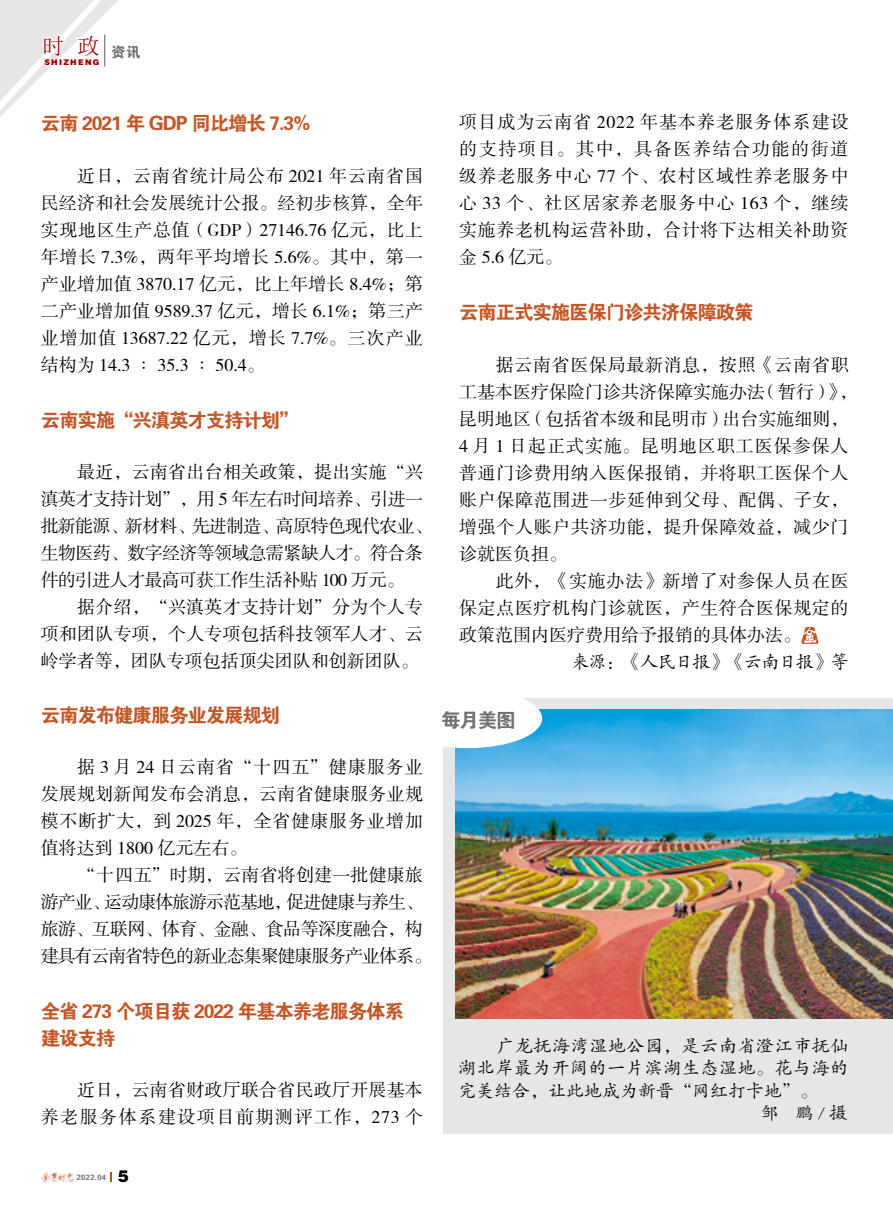
<style>
.page{position:relative;width:893px;height:1212px;background:#fff}
.page>*{position:absolute;margin:0;border:0;box-sizing:border-box;transform-origin:0 0}
.t1{font:22.35px "Sim Sun";color:#9b0000}
.t2{font:19.5px/27px "FZDHTK GBK1 0";letter-spacing:-.06em;color:#c45727}
.t3{font:19.5px "FZDHTK GBK1 0";color:#727171}
.t4{font:18px/27px "FZSSK GBK1 0";letter-spacing:.015em;color:#000;text-align:justify}
.t5{font:18px/27px "FZSSK GBK1 0";letter-spacing:.035em;color:#000}
.t6{font:18px/27px "FZSSK GBK1 0";letter-spacing:-.035em;color:#000}
.t7{font:18px/27px "FZSSK GBK1 0";letter-spacing:-.06em;color:#000}
.t8{font:18px "FZKTK GBK1 0";letter-spacing:.035em;color:#000}
.t9{font:18px/27px "FZSSK GBK1 0";letter-spacing:.04em;color:#000;text-align:right}
.t10{font:18px "FZKTK GBK1 0";color:#000}
.t11{font:18px "FZKTK GBK1 0";letter-spacing:-.04em;color:#000}
.t12{font:14.4px "FZDHTK GBK1 0";color:#727171}
.t13{font:7.95px "FZCCHK GBK1 0";letter-spacing:.16em;color:#9b0000}
.t14{font:7.65px "FZDHTK GBK1 0";letter-spacing:.04em;color:#727171}
.s1{font-family:"FZCCHK GBK1 0";font-size:16.5px;color:#000}
</style>
<div class="page">
<img style="left:42px;top:1172px;width:32px;height:10px">
<svg style="left:110px;top:1172px;width:2px;height:10px"></svg>
<svg style="left:0;top:0;width:118px;height:117px"></svg>
<div style="left:444px;top:698px;width:449px;height:436px;background:#e6e6e6"></div>
<svg style="left:801px;top:627px;width:17px;height:17px"></svg>
<img style="left:456px;top:709px;width:437px;height:309px">
<div style="left:393px;top:689px;width:149px;height:59px;background:#fff;border-radius:50%"></div>
<p class="t1" style="left:43px;top:35px;width:59px">时 政</p>
<p class="t13" style="left:44px;top:58px;width:57px">SHIZHENG</p>
<p class="t12" style="left:111px;top:44px;width:31px">资讯</p>
<p class="t2" style="left:41px;top:110px;width:271px">云南 2021 年 GDP 同比增长 7.3%</p>
<p class="t4" style="left:41px;top:164px;width:384px;text-indent:37px">近日，云南省统计局公布 2021 年云南省国民经济和社会发展统计公报。经初步核算，全年实现地区生产总值（GDP）27146.76 亿元，比上年增长 7.3%，两年平均增长 5.6%。其中，第一产业增加值 3870.17 亿元，比上年增长 8.4%；第二产业增加值 9589.37 亿元，增长 6.1%；第三产业增加值 13687.22 亿元，增长 7.7%。三次产业结构为 14.3 ∶ 35.3 ∶ 50.4。</p>
<p class="t2" style="left:41px;top:407px;width:259px">云南实施“兴滇英才支持计划”</p>
<p class="t6" style="left:41px;top:459px;width:393px;text-indent:37px">最近，云南省出台相关政策，提出实施“兴滇英才支持计划”，用 5 年左右时间培养、引进一批新能源、新材料、先进制造、高原特色现代农业、生物医药、数字经济等领域急需紧缺人才。符合条件的引进人才最高可获工作生活补贴 100 万元。</p>
<p class="t4" style="left:41px;top:594px;width:384px;text-indent:37px">据介绍，“兴滇英才支持计划”分为个人专项和团队专项，个人专项包括科技领军人才、云岭学者等，团队专项包括顶尖团队和创新团队。</p>
<p class="t2" style="left:41px;top:702px;width:241px">云南发布健康服务业发展规划</p>
<p class="t4" style="left:41px;top:755px;width:384px;text-indent:37px">据 3 月 24 日云南省“十四五”健康服务业发展规划新闻发布会消息，云南省健康服务业规模不断扩大，到 2025 年，全省健康服务业增加值将达到 1800 亿元左右。</p>
<p class="t7" style="left:41px;top:863px;width:393px;text-indent:37px">“十四五”时期，云南省将创建一批健康旅游产业、运动康体旅游示范基地，促进健康与养生、旅游、互联网、体育、金融、食品等深度融合，构建具有云南省特色的新业态集聚健康服务产业体系。</p>
<p class="t2" style="left:41px;top:998px;width:365px">全省 273 个项目获 2022 年基本养老服务体系建设支持</p>
<p class="t9" style="left:41px;top:1077px;width:384px">近日，云南省财政厅联合省民政厅开展基本<br>养老服务体系建设项目前期测评工作，273 个</p>
<p class="t14" style="left:77px;top:1173px;width:54px">2022.04 <span class="s1">5</span></p>
<p class="t4" style="left:459px;top:110px;width:391px">项目成为云南省 2022 年基本养老服务体系建设的支持项目。其中，具备医养结合功能的街道级养老服务中心 77 个、农村区域性养老服务中心 33 个、社区居家养老服务中心 163 个，继续实施养老机构运营补助，合计将下达相关补助资金 5.6 亿元。</p>
<p class="t2" style="left:459px;top:299px;width:296px">云南正式实施医保门诊共济保障政策</p>
<p class="t5" style="left:459px;top:353px;width:400px;text-indent:37px">据云南省医保局最新消息，按照《云南省职工基本医疗保险门诊共济保障实施办法（暂行）》，昆明地区（包括省本级和昆明市）出台实施细则，<br>4 月 1 日起正式实施。昆明地区职工医保参保人普通门诊费用纳入医保报销，并将职工医保个人账户保障范围进一步延伸到父母、配偶、子女，增强个人账户共济功能，提升保障效益，减少门诊就医负担。</p>
<p class="t4" style="left:459px;top:569px;width:391px;text-indent:37px">此外，《实施办法》新增了对参保人员在医保定点医疗机构门诊就医，产生符合医保规定的政策范围内医疗费用给予报销的具体办法。</p>
<p class="t11" style="left:571px;top:653px;width:279px">来源：《人民日报》《云南日报》等</p>
<p class="t3" style="left:441px;top:709px;width:76px">每月美图</p>
<p class="t8" style="left:496px;top:1036px;width:354px">广龙抚海湾湿地公园，是云南省澄江市抚仙</p>
<p class="t8" style="left:458px;top:1058px;width:392px">湖北岸最为开阔的一片滨湖生态湿地。花与海的</p>
<p class="t10" style="left:458px;top:1081px;width:361px">完美结合，让此地成为新晋“网红打卡地”。</p>
<p class="t8" style="left:761px;top:1103px;width:88px">邹 鹏/摄</p>
</div>
